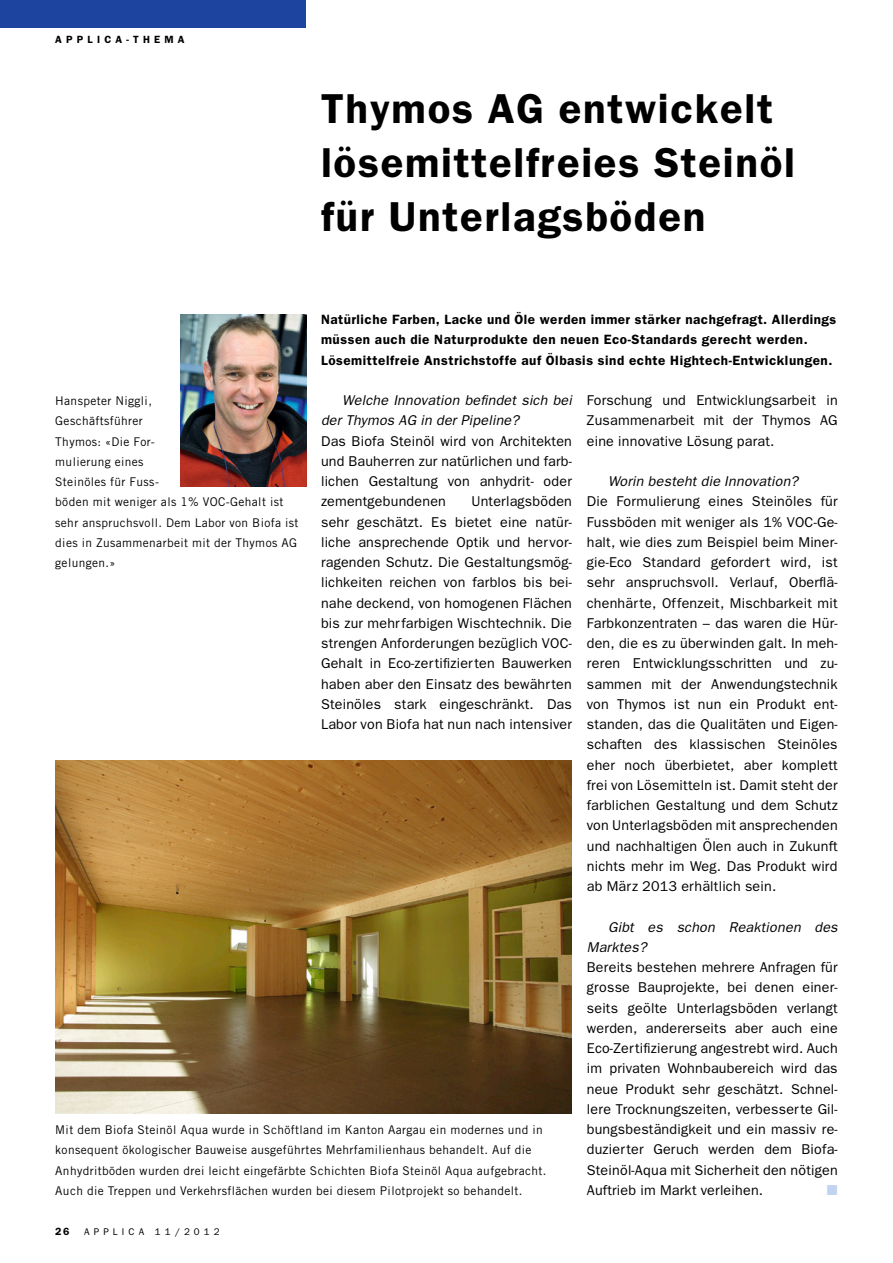
<style>
.page{position:relative;width:893px;height:1263px;background:#fff}
.page>*{position:absolute;margin:0;border:0;box-sizing:border-box;transform-origin:0 0}
.t1{font:600 42px/54px "Franklin Gothic";letter-spacing:.04em;color:#000}
.t2{font:14.25px/20.2px "Franklin Gothic";letter-spacing:.015em;color:#000;text-align:justify}
.t3{font:italic 14.25px/20.2px "Franklin Gothic";letter-spacing:.015em;color:#000}
.t4{font:14.25px "Zapf Dingbats";color:#c2d3f1}
.t5{font:600 13.5px/20.2px "Franklin Gothic";letter-spacing:.04em;color:#000}
.t6{font:12px/20.2px "Trade Gothic";letter-spacing:.03em;color:#000}
.t7{font:600 10.5px "Franklin Gothic";letter-spacing:.4em;color:#000}
.t8{font:9.75px "Franklin Gothic";letter-spacing:.42em;color:#000}
</style>
<div class="page">
<div style="left:0;top:0;width:306px;height:28px;background:#1d449f"></div>
<img style="left:55px;top:760px;width:517px;height:354px">
<img style="left:181px;top:315px;width:125px;height:171px">
<p class="t7" style="left:55px;top:33px;width:131px">applica-thema</p>
<h1 class="t1" style="left:321px;top:81px;width:476px">Thymos AG entwickelt lösemittelfreies Steinöl für Unterlagsböden</h1>
<p class="t5" style="left:321px;top:309px;width:517px">Natürliche Farben, Lacke und Öle werden immer stärker nachgefragt. Allerdings müssen auch die Naturprodukte den neuen Eco-Standards gerecht werden.<br>Lösemittelfreie Anstrichstoffe auf Ölbasis sind echte Hightech-Entwicklungen.</p>
<p class="t6" style="left:55px;top:390px;width:245px">Hanspeter Niggli,<br>Geschäftsführer<br>Thymos: «Die For-<br>mulierung eines<br>Steinöles für Fuss-<br>böden mit weniger als 1% VOC-Gehalt ist sehr anspruchsvoll. Dem Labor von Biofa ist dies in Zusammenarbeit mit der Thymos AG gelungen.»</p>
<p class="t3" style="left:321px;top:390px;width:252px;text-indent:21px">Welche Innovation befindet sich bei der Thymos AG in der Pipeline?</p>
<p class="t2" style="left:321px;top:430px;width:252px">Das Biofa Steinöl wird von Architekten und Bauherren zur natürlichen und farb&shy;lichen Gestaltung von anhydrit- oder zementgebundenen</p>
<p class="t2" style="left:321px;top:491px;width:252px;text-indent:150px">Unterlagsböden sehr geschätzt. Es bietet eine natür&shy;liche ansprechende Optik und hervor&shy;ragenden Schutz. Die Gestaltungsmög&shy;lichkeiten reichen von farblos bis bei&shy;nahe deckend, von homogenen Flächen bis zur mehrfarbigen Wischtechnik. Die strengen Anforderungen bezüglich VOC-Gehalt in Eco-zertifizierten Bauwerken haben aber den Einsatz des bewährten Steinöles stark eingeschränkt. Das -Labor von Biofa hat nun nach intensiver</p>
<p class="t6" style="left:55px;top:1119px;width:493px">Mit dem Biofa Steinöl Aqua wurde in Schöftland im Kanton Aargau ein modernes und in konsequent ökologischer Bauweise ausgeführtes Mehrfamilienhaus behandelt. Auf die Anhydritböden wurden drei leicht eingefärbte Schichten Biofa Steinöl Aqua aufgebracht.<br>Auch die Treppen und Verkehrsflächen wurden bei diesem Pilotprojekt so behandelt.</p>
<p class="t7" style="left:55px;top:1225px;width:16px">26</p>
<p class="t8" style="left:84px;top:1226px;width:137px">Applica 11/2012</p>
<p class="t2" style="left:587px;top:390px;width:252px">Forschung und Entwicklungsarbeit in Zusammenarbeit mit der Thymos AG eine innovative Lösung parat.</p>
<p class="t3" style="left:608px;top:471px;width:192px">Worin besteht die Innovation?</p>
<p class="t2" style="left:587px;top:491px;width:252px">Die Formulierung eines Steinöles für Fussböden mit weniger als 1% VOC-Ge&shy;halt, wie dies zum Beispiel beim Miner&shy;gie-Eco Standard gefordert wird, ist sehr anspruchsvoll. Verlauf, Oberflä&shy;chenhärte, Offenzeit, Mischbarkeit mit Farbkonzentraten – das waren die Hür&shy;den, die es zu überwinden galt. I n meh&shy;reren Entwicklungsschritten und zu&shy;sammen mit der Anwendungstechnik von Thymos ist nun ein Produkt ent&shy;standen, das die Qualitäten und Eigen&shy;schaften des klassischen Steinöles eher noch überbietet, aber komplett frei von Lösemitteln ist. Damit steht der farblichen Gestaltung und dem Schutz von Unterlagsböden mit ansprechenden und nachhaltigen Ölen auch in Zukunft nichts mehr im Weg. Das Produkt wird ab März 2013 erhältlich sein.</p>
<p class="t3" style="left:587px;top:916px;width:252px;text-indent:21px">Gibt es schon Reaktionen des<br>Marktes?</p>
<p class="t2" style="left:587px;top:957px;width:252px">Bereits bestehen mehrere Anfragen für grosse Bauprojekte, bei denen einer&shy;seits geölte Unterlagsböden verlangt werden, andererseits aber auch eine Eco-Zertifizierung angestrebt wird. Auch im privaten Wohnbaubereich wird das neue Produkt sehr geschätzt. Schnel&shy;lere Trocknungszeiten, verbesserte Gil&shy;bungsbeständigkeit und ein massiv re&shy;duzierter Geruch werden dem Biofa-Steinöl-Aqua mit Sicherheit den nötigen Auftrieb im Markt verleihen.</p>
<p class="t4" style="left:827px;top:1183px;width:12px">■</p>
</div>
